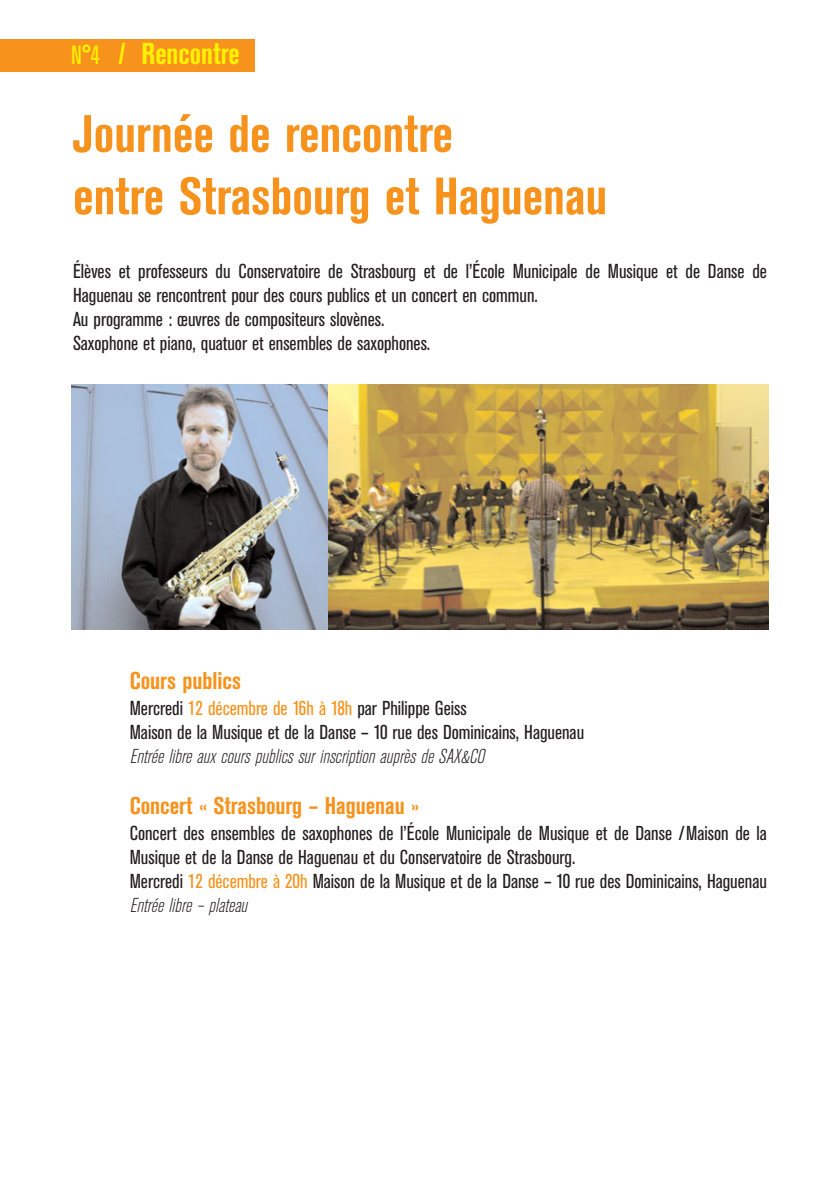
<style>
.page{position:relative;width:840px;height:1190px;background:#fff}
.page>*{position:absolute;margin:0;border:0;box-sizing:border-box;transform-origin:0 0}
.t1{font:700 condensed 52px/62.4px "Akzidenz Grotesk BE";color:#f7931d}
.t2{font:700 condensed 30px "Akzidenz Grotesk BE";color:#fff200;scale:.95 1}
.t3{font:700 condensed 24px "Akzidenz Grotesk BE";color:#f7931d}
.t4{font:condensed 20px/24px "Akzidenz Grotesk BE";color:#231f20}
.t5{font:italic 300 condensed 20px "Akzidenz Grotesk BE";color:#231f20}
.s1{font-weight:400;font-size:26px}
.s2{color:#f7931d}
.s3{font-weight:300;font-style:italic}
</style>
<div class="page">
<div style="left:0;top:39px;width:254px;height:33px;background:#f7931d"></div>
<img style="left:327px;top:384px;width:442px;height:245px">
<svg style="left:71px;top:384px;width:256px;height:245px;background:#8d95a1"></svg>
<h2 class="t2" style="left:71px;top:42px;width:179px"><span class="s1">N°4</span> / Rencontre</h2>
<h1 class="t1" style="left:73px;top:107px;width:536px">Journée de rencontre<br>entre Strasbourg et Haguenau</h1>
<p class="t4" style="left:73px;top:261px;width:695px">Élèves et professeurs du Conservatoire de Strasbourg et de l’École Municipale de Musique et de Danse de Haguenau se rencontrent pour des cours publics et un concert en commun.<br>Au programme : œuvres de compositeurs slovènes.<br>Saxophone et piano, quatuor et ensembles de saxophones.</p>
<p class="t3" style="left:130px;top:672px;width:113px">Cours publics</p>
<p class="t4" style="left:130px;top:698px;width:456px">Mercredi <span class="s2">12 décembre de 16h à 18h</span> par Philippe Geiss<br>Maison de la Musique et de la Danse – 10 rue des Dominicains, Haguenau</p>
<p class="t5" style="left:130px;top:749px;width:360px">Entrée libre aux cours publics sur inscription auprès de SAX&amp;CO</p>
<p class="t3" style="left:130px;top:797px;width:291px">Concert « Strasbourg – Haguenau »</p>
<p class="t4" style="left:130px;top:822px;width:639px">Concert des ensembles de saxophones de l’École Municipale de Musique et de Danse /Maison de la Musique et de la Danse de Haguenau et du Conservatoire de Strasbourg.<br>Mercredi <span class="s2">12 décembre à 20h</span> Maison de la Musique et de la Danse – 10 rue des Dominicains, Haguenau <span class="s3">Entrée libre – plateau</span></p>
</div>
